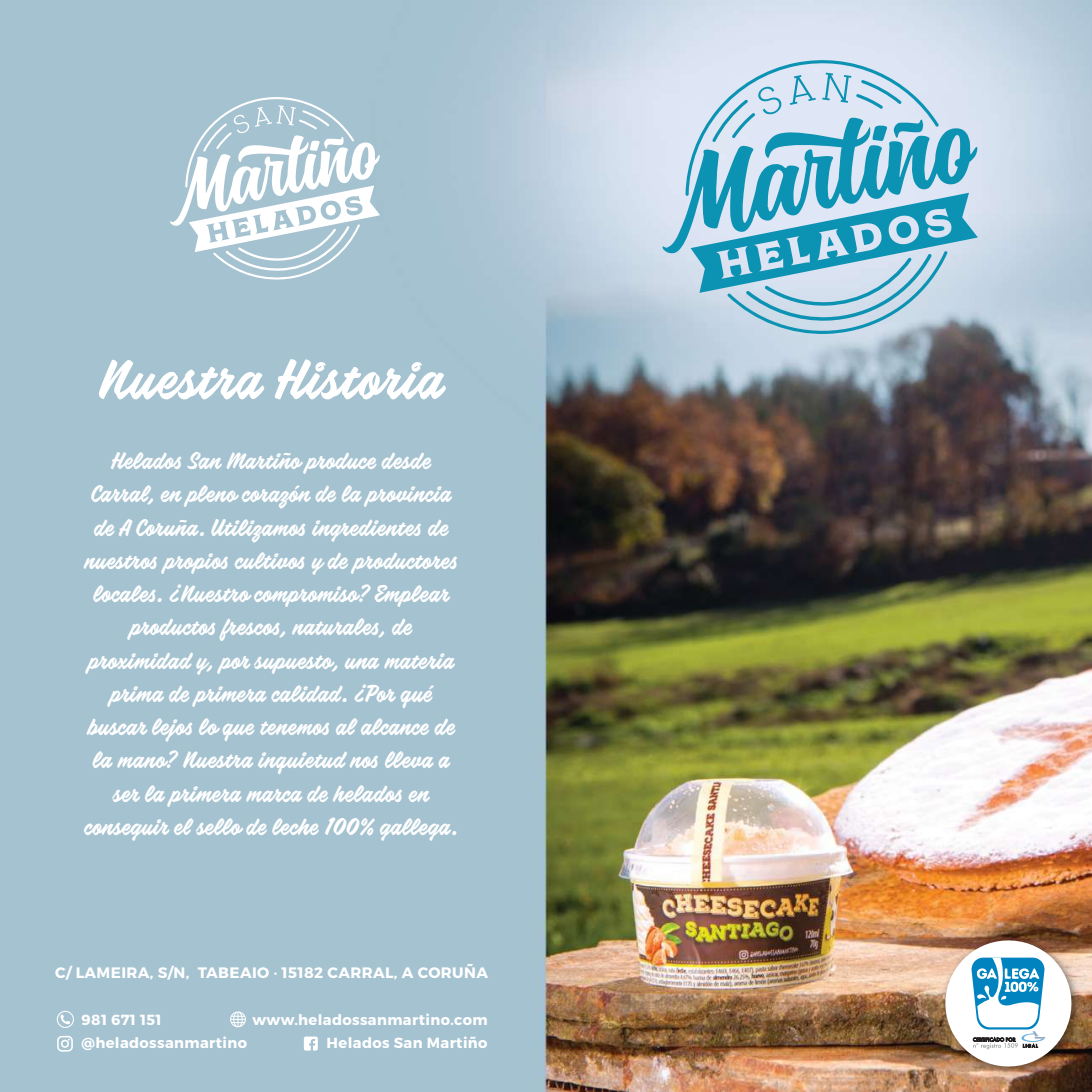
<style>
.page{position:relative;width:1092px;height:1092px;background:#fff}
.page>*{position:absolute;margin:0;border:0;box-sizing:border-box;transform-origin:0 0}
.t1{font:57.75px "Calafia";color:#fff}
.t2{font:24.5px/33.2px "Calafia";color:#fff;text-align:center}
.t3{font:700 15.05px "Montserrat";letter-spacing:.025em;color:#fff}
.t4{font:700 14.7px "Montserrat";letter-spacing:.025em;color:#fff}
</style>
<div class="page">
<img style="left:0;top:0;width:1091px;height:1091px">
<svg style="left:662px;top:57px;width:315px;height:280px;background:#9bc9dd"></svg>
<svg style="left:170px;top:95px;width:210px;height:186px"></svg>
<img style="left:936px;top:931px;width:148px;height:149px">
<svg style="left:57px;top:1010px;width:17px;height:17px"></svg>
<svg style="left:304px;top:1036px;width:14px;height:14px"></svg>
<svg style="left:57px;top:1035px;width:16px;height:16px"></svg>
<svg style="left:230px;top:1011px;width:16px;height:16px"></svg>
<img style="left:938px;top:933px;width:139px;height:140px">
<h1 class="t1" style="left:98px;top:344px;width:348px">Nuestra Historia</h1>
<p class="t2" style="left:84px;top:444px;width:376px">Helados San Martiño produce desde Carral, en pleno corazón de la provincia de A Coruña. Utilizamos ingredientes de nuestros propios cultivos y de productores locales. ¿Nuestro compromiso? Emplear productos frescos, naturales, de proximidad y, por supuesto, una materia prima de primera calidad. ¿Por qué buscar lejos lo que tenemos al alcance de la mano? Nuestra inquietud nos lleva a ser la primera marca de helados en conseguir el sello de leche 100% gallega.</p>
<p class="t3" style="left:55px;top:963px;width:434px">C/ LAMEIRA, S/N, TABEAIO · 15182 CARRAL, A CORUÑA</p>
<p class="t4" style="left:82px;top:1010px;width:81px">981 671 151</p>
<p class="t4" style="left:252px;top:1010px;width:236px">www.heladossanmartino.com</p>
<p class="t4" style="left:82px;top:1033px;width:167px">@heladossanmartino</p>
<p class="t4" style="left:326px;top:1033px;width:162px">Helados San Martiño</p>
</div>
